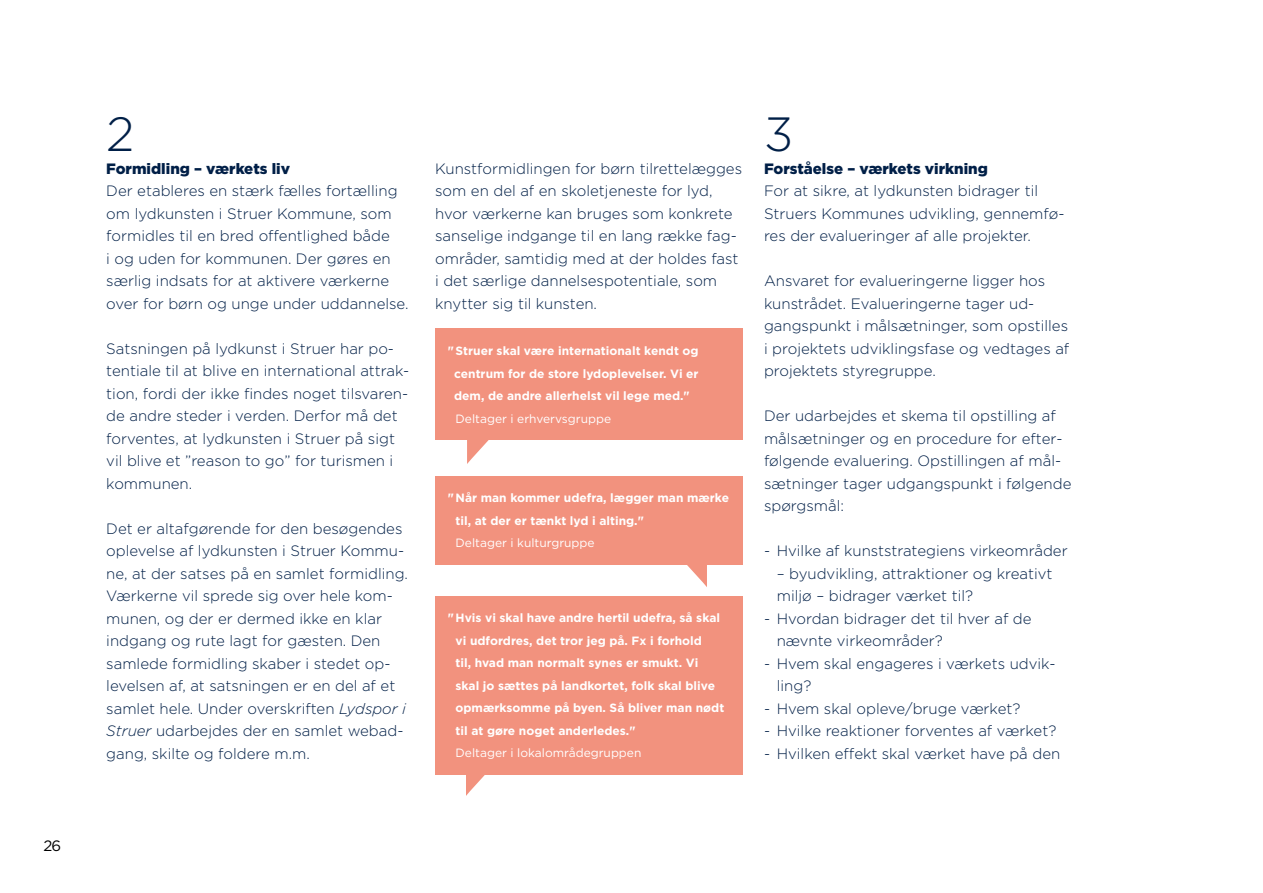
<style>
.page{position:relative;width:1263px;height:893px;background:#fff}
.page>*{position:absolute;margin:0;border:0;box-sizing:border-box;transform-origin:0 0}
.t1{font:300 48px "Gotham";color:#001f47}
.t2{font:300 15px/22.5px "Gotham";color:#001f47}
.t3{font:900 15px "Gotham";color:#001f47}
.t4{font:15px "Gotham";color:#000}
.t5{font:700 12px/22.5px "Gotham";color:#fff}
.t6{font:12px "Gotham";color:#fff}
.s1{font-style:italic}
</style>
<div class="page">
<svg style="left:467px;top:440px;width:22px;height:24px"></svg>
<svg style="left:671px;top:564px;width:36px;height:23px"></svg>
<svg style="left:466px;top:774px;width:36px;height:22px"></svg>
<div style="left:435px;top:328px;width:308px;height:112px;background:#f2927e"></div>
<div style="left:435px;top:476px;width:308px;height:88px;background:#f2927e"></div>
<div style="left:435px;top:596px;width:308px;height:178px;background:#f2927e"></div>
<p class="t4" style="left:44px;top:836px;width:19px">26</p>
<h1 class="t1" style="left:106px;top:104px;width:30px">2</h1>
<p class="t3" style="left:106px;top:158px;width:185px">Formidling – værkets liv</p>
<p class="t2" style="left:106px;top:179px;width:304px">Der etableres en stærk fælles fortælling om lydkunsten i Struer Kommune, som formidles til en bred offentlighed både<br>i og uden for kommunen. Der gøres en særlig indsats for at aktivere værkerne over for børn og unge under uddannelse.</p>
<p class="t2" style="left:106px;top:337px;width:304px">Satsningen på lydkunst i Struer har po&shy;tentiale til at blive en international attrak&shy;tion, fordi der ikke findes noget tilsvaren&shy;de andre steder i verden. Derfor må det forventes, at lydkunsten i Struer på sigt vil blive et ”reason to go” for turismen i kommunen.</p>
<p class="t2" style="left:106px;top:517px;width:303px">Det er altafgørende for den besøgendes oplevelse af lydkunsten i Struer Kommu&shy;ne, at der satses på en samlet formidling.<br>Værkerne vil sprede sig over hele kom&shy;munen, og der er dermed ikke en klar indgang og rute lagt for gæsten. Den samlede formidling skaber i stedet op&shy;levelsen af, at satsningen er en del af et samlet hele. Under overskriften <span class="s1">Lydspor i Struer</span> udarbejdes der en samlet webad&shy;gang, skilte og foldere m.m.</p>
<p class="t2" style="left:435px;top:157px;width:308px">Kunstformidlingen for børn tilrettelægges som en del af en skoletjeneste for lyd, hvor værkerne kan bruges som konkrete sanselige indgange til en lang række fag&shy;områder, samtidig med at der holdes fast i det særlige dannelsespotentiale, som knytter sig til kunsten.</p>
<p class="t5" style="left:448px;top:340px;width:252px;text-align:center">"Struer skal være internationalt kendt og centrum for de store lydoplevelser. Vi er dem, de andre allerhelst vil lege med."</p>
<p class="t6" style="left:456px;top:411px;width:157px">Deltager i erhvervsgruppe</p>
<p class="t5" style="left:456px;top:487px;width:275px;text-indent:-8px">"Når man kommer udefra, lægger man mærke til, at der er tænkt lyd i alting."</p>
<p class="t6" style="left:456px;top:535px;width:141px">Deltager i kulturgruppe</p>
<p class="t5" style="left:456px;top:607px;width:270px;text-indent:-8px">"Hvis vi skal have andre hertil udefra, så skal vi udfordres, det tror jeg på. Fx i forhold<br>til, hvad man normalt synes er smukt. Vi skal jo sættes på landkortet, folk skal blive opmærksomme på byen. Så bliver man nødt til at gøre noget anderledes."</p>
<p class="t6" style="left:456px;top:745px;width:187px">Deltager i lokalområdegruppen</p>
<h1 class="t1" style="left:764px;top:104px;width:31px">3</h1>
<p class="t3" style="left:764px;top:158px;width:225px">Forståelse – værkets virkning</p>
<p class="t2" style="left:764px;top:179px;width:302px">For at sikre, at lydkunsten bidrager til<br>Struers Kommunes udvikling, gennemfø&shy;res der evalueringer af alle projekter.</p>
<p class="t2" style="left:764px;top:269px;width:307px">Ansvaret for evalueringerne ligger hos kunstrådet. Evalueringerne tager ud&shy;gangspunkt i målsætninger, som opstilles i projektets udviklingsfase og vedtages af projektets styregruppe.</p>
<p class="t2" style="left:764px;top:404px;width:309px">Der udarbejdes et skema til opstilling af målsætninger og en procedure for efter&shy;følgende evaluering. Opstillingen af mål&shy;sætninger tager udgangspunkt i følgende spørgsmål:</p>
<p class="t2" style="left:764px;top:539px;width:305px">- Hvilke af kunststrategiens virkeområder</p>
<p class="t2" style="left:777px;top:562px;width:277px">– byudvikling, attraktioner og kreativt miljø – bidrager værket til?</p>
<p class="t2" style="left:777px;top:607px;width:256px;text-indent:-13px">- Hvordan bidrager det til hver af de nævnte virkeområder?</p>
<p class="t2" style="left:777px;top:652px;width:280px;text-indent:-13px">- Hvem skal engageres i værkets udvik&shy;ling?</p>
<p class="t2" style="left:764px;top:697px;width:258px">- Hvem skal opleve/bruge værket?</p>
<p class="t2" style="left:764px;top:719px;width:294px">- Hvilke reaktioner forventes af værket?</p>
<p class="t2" style="left:764px;top:742px;width:298px">- Hvilken effekt skal værket have på den</p>
</div>
